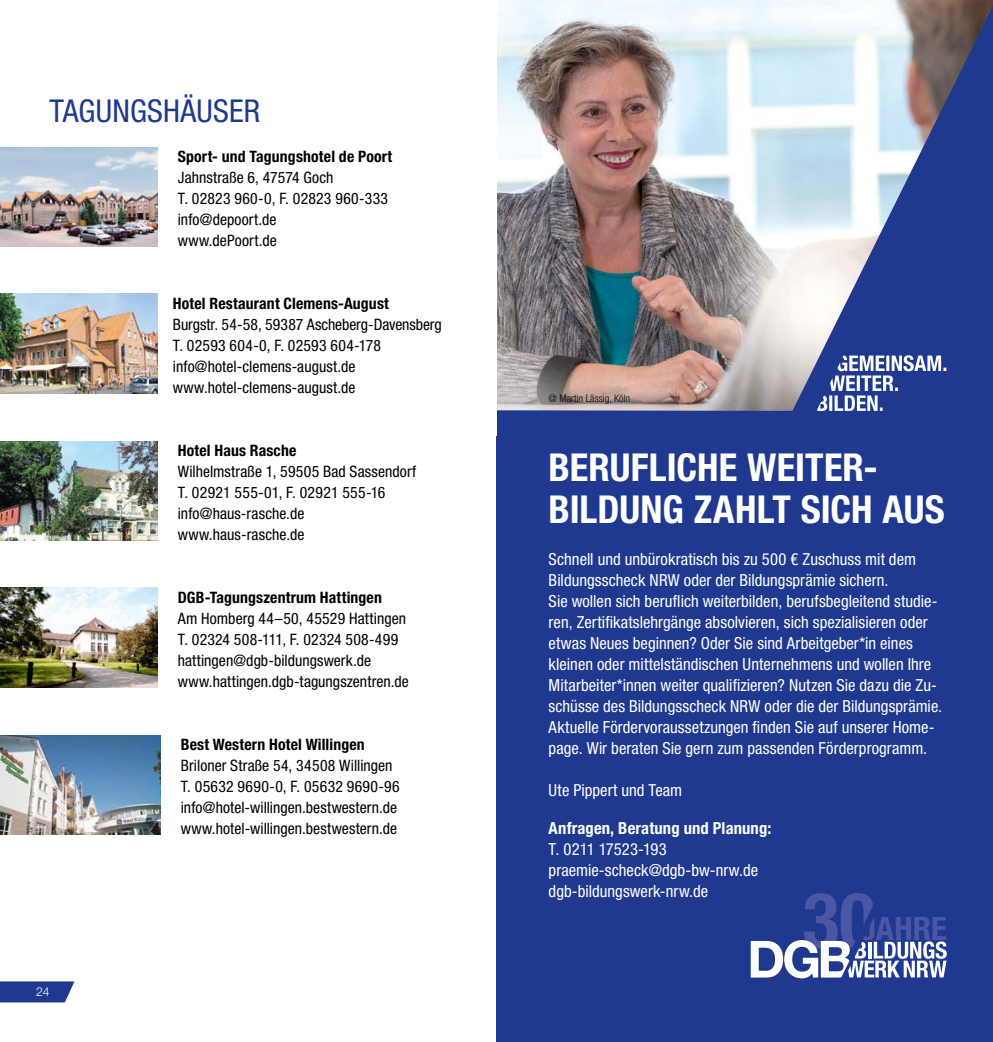
<style>
.page{position:relative;width:993px;height:1042px;background:#fff}
.page>*{position:absolute;margin:0;border:0;box-sizing:border-box;transform-origin:0 0}
.t1{font:700 condensed 38.5px/42px "Helvetica Neue LT Std";color:#fff}
.t2{font:700 condensed 32.73px "Helvetica Neue LT Std";color:#4b57a3}
.t3{font:condensed 31.5px "Helvetica Neue LT Std";letter-spacing:.005em;color:#1e398f}
.t4{font:condensed 16.62px/21px "Helvetica Neue LT Std";color:#fff}
.t5{font:700 condensed 16.62px "Helvetica Neue LT Std";letter-spacing:.01em;color:#fff}
.t6{font:condensed 15.75px/21px "Helvetica Neue LT Std";letter-spacing:.005em;color:#000}
.t7{font:700 condensed 15.75px "Helvetica Neue LT Std";letter-spacing:.01em;color:#000}
.t8{font:300 12.25px "Helvetica Neue LT Std";color:#fff}
.t9{font:300 condensed 10.5px "Helvetica Neue LT Std";color:#000}
</style>
<div class="page">
<img style="left:0;top:148px;width:158px;height:99px">
<img style="left:0;top:441px;width:158px;height:99px">
<img style="left:0;top:294px;width:158px;height:99px">
<img style="left:0;top:735px;width:161px;height:99px">
<img style="left:0;top:588px;width:158px;height:99px">
<svg style="left:0;top:981px;width:74px;height:21px;background:#2f4897"></svg>
<div style="left:496px;top:0;width:496px;height:1042px;background:#1e398f"></div>
<img style="left:496px;top:0;width:496px;height:411px">
<svg style="left:817px;top:355px;width:128px;height:56px"></svg>
<svg style="left:750px;top:893px;width:196px;height:85px"></svg>
<h3 class="t3" style="left:50px;top:92px;width:212px">TAGUNGSHÄUSER</h3>
<p class="t7" style="left:178px;top:147px;width:216px">Sport- und Tagungshotel de Poort</p>
<p class="t6" style="left:178px;top:167px;width:212px">Jahnstraße 6, 47574 Goch<br>T. 02823 960-0, F. 02823 960-333 info@depoort.de<br>www.dePoort.de</p>
<p class="t7" style="left:173px;top:294px;width:217px">Hotel Restaurant Clemens-August</p>
<p class="t6" style="left:173px;top:314px;width:270px">Burgstr. 54-58, 59387 Ascheberg-Davensberg T. 02593 604-0, F. 02593 604-178 info@hotel-clemens-august.de www.hotel-clemens-august.de</p>
<p class="t7" style="left:178px;top:441px;width:120px">Hotel Haus Rasche</p>
<p class="t6" style="left:178px;top:461px;width:240px">Wilhelmstraße 1, 59505 Bad Sassendorf<br>T. 02921 555-01, F. 02921 555-16 info@haus-rasche.de www.haus-rasche.de</p>
<p class="t7" style="left:178px;top:588px;width:206px">DGB-Tagungszentrum Hattingen</p>
<p class="t6" style="left:178px;top:608px;width:232px">Am Homberg 44–50, 45529 Hattingen T. 02324 508-111, F. 02324 508-499 hattingen@dgb-bildungswerk.de www.hattingen.dgb-tagungszentren.de</p>
<p class="t8" style="left:36px;top:984px;width:15px">24</p>
<p class="t7" style="left:181px;top:735px;width:185px">Best Western Hotel Willingen</p>
<p class="t6" style="left:181px;top:755px;width:220px">Briloner Straße 54, 34508 Willingen T. 05632 9690-0, F. 05632 9690-96 info@hotel-willingen.bestwestern.de www.hotel-willingen.bestwestern.de</p>
<p class="t9" style="left:548px;top:392px;width:83px">@ Martin Lässig, Köln</p>
<h1 class="t1" style="left:548px;top:445px;width:397px">BERUFLICHE WEITER-<br>BILDUNG ZAHLT SICH AUS</h1>
<p class="t4" style="left:548px;top:548px;width:395px">Schnell und unbürokratisch bis zu 500 € Zuschuss mit dem Bildungsscheck NRW oder der Bildungsprämie sichern.<br>Sie wollen sich beruflich weiterbilden, berufsbegleitend studie&shy;ren, Zertifikatslehrgänge absolvieren, sich spezialisieren oder etwas Neues beginnen? Oder Sie sind Arbeitgeber*in eines kleinen oder mittelständischen Unternehmens und wollen Ihre Mitarbeiter*innen weiter qualifizieren? Nutzen Sie dazu die Zu&shy;schüsse des Bildungsscheck NRW oder die der Bildungsprämie.<br>Aktuelle Fördervoraussetzungen finden Sie auf unserer Home&shy;page. Wir beraten Sie gern zum passenden Förderprogramm.</p>
<p class="t4" style="left:548px;top:779px;width:135px">Ute Pippert und Team</p>
<p class="t5" style="left:548px;top:818px;width:224px">Anfragen, Beratung und Planung:</p>
<p class="t4" style="left:548px;top:839px;width:211px">T. 0211 17523-193 praemie-scheck@dgb-bw-nrw.de dgb-bildungswerk-nrw.de</p>
<h2 class="t2" style="left:860px;top:909px;width:87px">JAHRE</h2>
</div>
